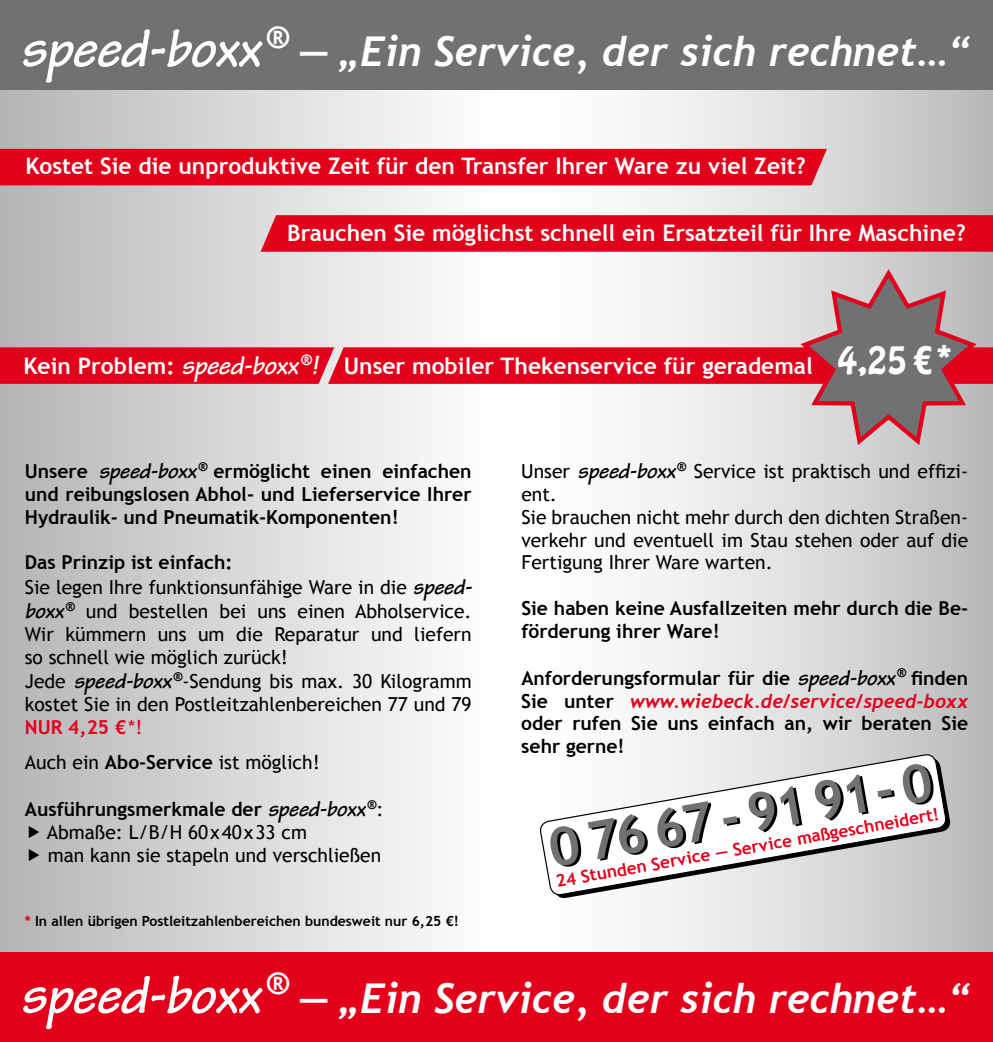
<style>
.page{position:relative;width:993px;height:1042px;background:#fff}
.page>*{position:absolute;margin:0;border:0;box-sizing:border-box;transform-origin:0 0}
.t1{font:italic 700 56px "Tekton Pro";color:#fff}
.t2{font:700 52.85px "Trebuchet MS";color:#000}
.t3{font:italic 700 41.12px "Trebuchet";color:#fff}
.t4{font:34.12px "Hobo Std";color:#fff}
.t5{font:700 22.75px "Trebuchet MS";color:#fff}
.t6{font:19.25px/22.8px "Trebuchet MS";color:#000}
.t7{font:700 19.25px/22.8px "Trebuchet MS";color:#000}
.t8{font:italic 700 19.25px "Trebuchet";color:#e2001a}
.t9{font:700 17.32px "Trebuchet MS";color:#e2001a}
.t10{font:italic 700 15.75px "Trebuchet";color:#fff}
.t11{font:700 14px "Trebuchet MS";color:#000}
.s1{font-family:"Tekton Pro";font-size:27.12px}
.s2{font-family:"Tekton Pro";font-style:italic;font-size:27.12px}
.s3{font-family:"Tekton Pro";font-style:italic;font-size:22.75px}
.s4{font-weight:700}
.s5{font-family:"Tekton Pro";font-weight:700;font-style:italic;font-size:22.75px}
.s6{font-weight:700;color:#e2001a}
.s7{color:#e2001a}
.s8{font-family:"Trebuchet MS";font-style:normal;color:#000}
</style>
<div class="page">
<div style="left:0;top:71px;width:496px;height:909px;background:linear-gradient(to right,#b3b5b7,#fffefe)"></div>
<div style="left:496px;top:71px;width:496px;height:909px;background:linear-gradient(to right,#fff,#bdbfc0)"></div>
<div style="left:0;top:0;width:992px;height:89px;background:#707173"></div>
<div style="left:0;top:952px;width:992px;height:90px;background:#e2001a"></div>
<div style="left:0;top:149px;width:826px;height:36px;background:#e2001a"></div>
<div style="left:260px;top:215px;width:732px;height:37px;background:#e2001a"></div>
<svg style="left:0;top:268px;width:992px;height:181px"></svg>
<svg style="left:539px;top:753px;width:407px;height:147px"></svg>
<svg style="left:29px;top:825px;width:10px;height:13px"></svg>
<svg style="left:29px;top:848px;width:10px;height:12px"></svg>
<h1 class="t1" style="left:20px;top:15px;width:270px">speed-boxx <sup>®</sup></h1>
<h3 class="t3" style="left:299px;top:26px;width:673px">— „Ein Service, der sich rechnet…“</h3>
<p class="t5" style="left:25px;top:152px;width:781px">Kostet Sie die unproduktive Zeit für den Transfer Ihrer Ware zu viel Zeit?</p>
<p class="t5" style="left:287px;top:218px;width:680px">Brauchen Sie möglichst schnell ein Ersatzteil für Ihre Maschine?</p>
<p class="t10" style="left:300px;top:350px;width:19px">®<span class="s1">!</span></p>
<p class="t5" style="left:24px;top:352px;width:276px">Kein Problem: <span class="s2">speed-boxx</span></p>
<p class="t5" style="left:344px;top:352px;width:470px">Unser mobiler Thekenservice für gerademal</p>
<h3 class="t4" style="left:837px;top:336px;width:119px">4,25 €*</h3>
<p class="t7" style="left:25px;top:460px;width:448px;text-align:justify">Unsere <span class="s3">speed-boxx</span><sup>®</sup> ermöglicht einen einfachen und reibungslosen Abhol- und Lieferservice Ihrer Hydraulik- und Pneumatik-Komponenten!</p>
<p class="t6" style="left:25px;top:550px;width:448px;line-height:24.5px"><span class="s4">Das Prinzip ist einfach:<br></span>Sie legen Ihre funktionsunfähige Ware in die <span class="s5">speed&shy;boxx</span><sup>®</sup> und bestellen bei uns einen Abholservice.</p>
<p class="t6" style="left:25px;top:623px;width:448px">Wir kümmern uns um die Reparatur und liefern so schnell wie möglich zurück!</p>
<p class="t6" style="left:25px;top:670px;width:448px;text-align:justify">Jede <span class="s5">speed-boxx</span><sup>®</sup>-Sendung bis max. 30 Kilogramm kostet Sie in den Postleitzahlenbereichen 77 und 79<br><span class="s6">NUR 4,25 €</span><span class="s7">*!</span></p>
<p class="t6" style="left:25px;top:751px;width:296px">Auch ein <span class="s4">Abo-Service</span> ist möglich!</p>
<p class="t6" style="left:47px;top:798px;width:338px;text-indent:-22px"><span class="s4">Ausführungsmerkmale der</span> <span class="s5">speed-boxx</span><sup>®</sup>:<br>Abmaße: L/B/H 60x40x33 cm<br>man kann sie stapeln und verschließen</p>
<p class="t11" style="left:25px;top:912px;width:435px"><span class="s7">*</span> In allen übrigen Postleitzahlenbereichen bundesweit nur 6,25 €!</p>
<p class="t6" style="left:521px;top:460px;width:448px">Unser <span class="s5">speed-boxx</span><sup>®</sup> Service ist praktisch und effizi&shy;ent.<br>Sie brauchen nicht mehr durch den dichten Straßen&shy;verkehr und eventuell im Stau stehen oder auf die Fertigung Ihrer Ware warten.</p>
<p class="t7" style="left:521px;top:596px;width:448px">Sie haben keine Ausfallzeiten mehr durch die Be&shy;förderung ihrer Ware!</p>
<p class="t7" style="left:521px;top:666px;width:448px">Anforderungsformular für die <span class="s3">speed-boxx</span><sup>®</sup> finden</p>
<p class="t8" style="left:521px;top:689px;width:448px"><span class="s8">Sie unter</span> www.wiebeck.de/service/speed-boxx</p>
<p class="t7" style="left:521px;top:712px;width:448px">oder rufen Sie uns einfach an, wir beraten Sie sehr gerne!</p>
<h2 class="t2" style="left:546px;top:817px;width:390px;rotate:-10deg">07667-9191-0</h2>
<p class="t9" style="left:554px;top:870px;width:390px;rotate:-10deg">24 Stunden Service — Service maßgeschneidert!</p>
<h1 class="t1" style="left:20px;top:962px;width:270px">speed-boxx <sup>®</sup></h1>
<h3 class="t3" style="left:299px;top:973px;width:673px">— „Ein Service, der sich rechnet…“</h3>
</div>
